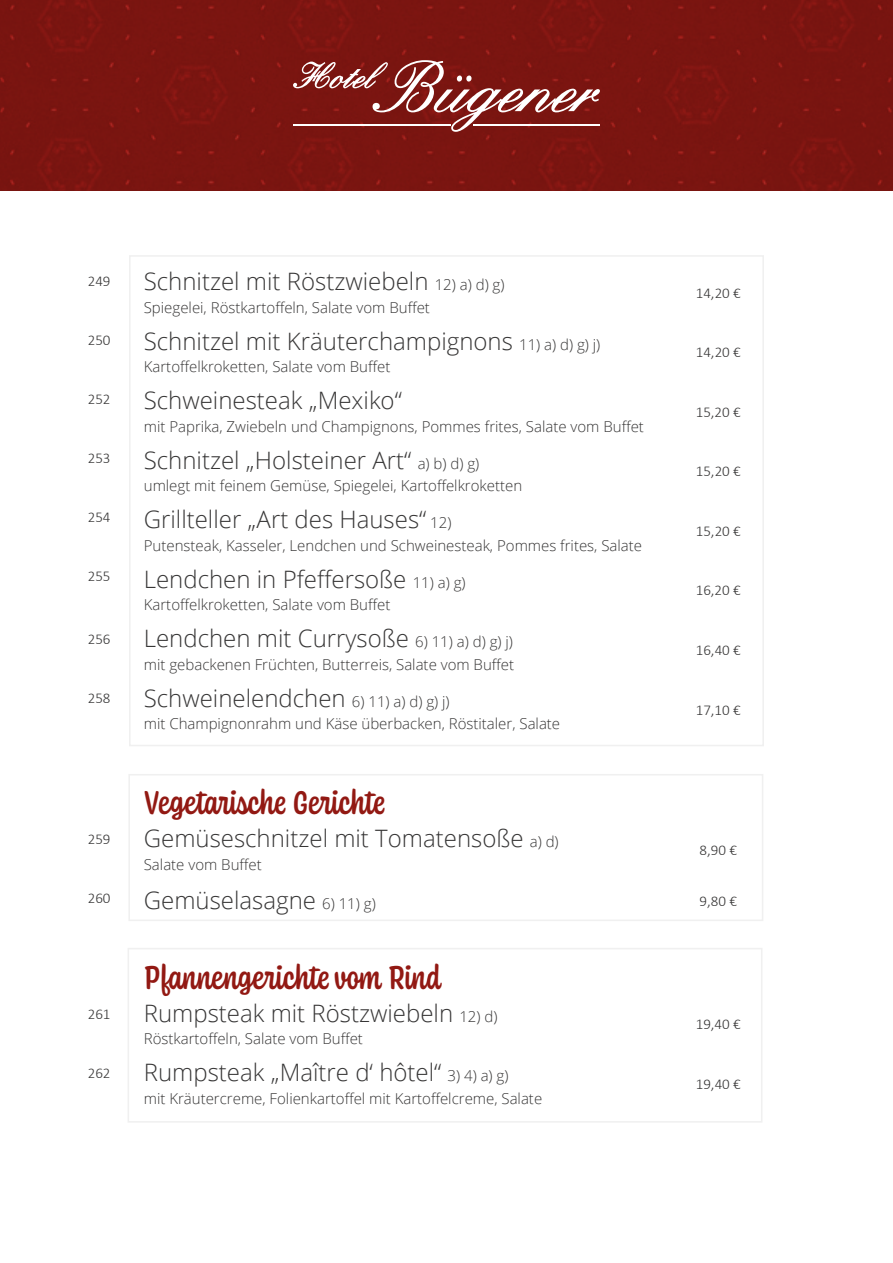
<style>
.page{position:relative;width:893px;height:1263px;background:#fff}
.page>*{position:absolute;margin:0;border:0;box-sizing:border-box;transform-origin:0 0}
.t1{font:500 34.5px "Coniferous";letter-spacing:.01em;color:#921913}
.t2{font:300 24px "Open Sans";color:#373636}
.t3{font:300 15px "Open Sans";color:#373636}
.t4{font:300 15px "Calibri";color:#373636}
.s1{font-size:15px}
</style>
<div class="page">
<div style="left:0;top:0;width:893px;height:190px;background:#7a1510"></div>
<svg style="left:293px;top:60px;width:307px;height:72px"></svg>
<hr style="left:293px;top:124px;width:158px;height:2px;background:#fff">
<hr style="left:473px;top:124px;width:127px;height:2px;background:#fff">
<div style="left:129px;top:255px;width:635px;height:491px;border:2px solid #f0f0f0"></div>
<div style="left:128px;top:948px;width:634px;height:175px;border:2px solid #f0f0f0"></div>
<div style="left:128px;top:774px;width:635px;height:147px;border:2px solid #f0f0f0"></div>
<p class="t4" style="left:88px;top:272px;width:24px">249</p>
<h2 class="t2" style="left:144px;top:265px;width:362px">Schnitzel mit Röstzwiebeln <span class="s1">12) a) d) g)</span></h2>
<p class="t3" style="left:144px;top:297px;width:288px">Spiegelei, Röstkartoffeln, Salate vom Buffet</p>
<p class="t4" style="left:696px;top:283px;width:47px">14,20 €</p>
<p class="t4" style="left:88px;top:331px;width:24px">250</p>
<h2 class="t2" style="left:144px;top:324px;width:458px">Schnitzel mit Kräuterchampignons <span class="s1">11) a) d) g) j)</span></h2>
<p class="t3" style="left:144px;top:356px;width:248px">Kartoffelkroketten, Salate vom Buffet</p>
<p class="t4" style="left:696px;top:343px;width:47px">14,20 €</p>
<p class="t4" style="left:88px;top:390px;width:24px">252</p>
<h2 class="t2" style="left:144px;top:384px;width:260px">Schweinesteak „Mexiko“</h2>
<p class="t3" style="left:144px;top:416px;width:502px">mit Paprika, Zwiebeln und Champignons, Pommes frites, Salate vom Buffet</p>
<p class="t4" style="left:696px;top:403px;width:47px">15,20 €</p>
<p class="t4" style="left:88px;top:449px;width:24px">253</p>
<h2 class="t2" style="left:144px;top:443px;width:337px">Schnitzel „Holsteiner Art“ <span class="s1">a) b) d) g)</span></h2>
<p class="t3" style="left:144px;top:475px;width:380px">umlegt mit feinem Gemüse, Spiegelei, Kartoffelkroketten</p>
<p class="t4" style="left:696px;top:462px;width:47px">15,20 €</p>
<p class="t4" style="left:88px;top:508px;width:24px">254</p>
<h2 class="t2" style="left:144px;top:503px;width:309px">Grillteller „Art des Hauses“ <span class="s1">12)</span></h2>
<p class="t3" style="left:144px;top:535px;width:500px">Putensteak, Kasseler, Lendchen und Schweinesteak, Pommes frites, Salate</p>
<p class="t4" style="left:696px;top:522px;width:47px">15,20 €</p>
<p class="t4" style="left:88px;top:567px;width:24px">255</p>
<h2 class="t2" style="left:144px;top:563px;width:323px">Lendchen in Pfeffersoße <span class="s1">11) a) g)</span></h2>
<p class="t3" style="left:144px;top:594px;width:248px">Kartoffelkroketten, Salate vom Buffet</p>
<p class="t4" style="left:696px;top:581px;width:47px">16,20 €</p>
<p class="t4" style="left:88px;top:629px;width:24px">256</p>
<h2 class="t2" style="left:144px;top:622px;width:371px">Lendchen mit Currysoße <span class="s1">6) 11) a) d) g) j)</span></h2>
<p class="t3" style="left:144px;top:654px;width:372px">mit gebackenen Früchten, Butterreis, Salate vom Buffet</p>
<p class="t4" style="left:696px;top:641px;width:47px">16,40 €</p>
<p class="t4" style="left:88px;top:688px;width:24px">258</p>
<h2 class="t2" style="left:144px;top:682px;width:307px">Schweinelendchen <span class="s1">6) 11) a) d) g) j)</span></h2>
<p class="t3" style="left:144px;top:714px;width:418px">mit Champignonrahm und Käse überbacken, Röstitaler, Salate</p>
<p class="t4" style="left:696px;top:700px;width:47px">17,10 €</p>
<p class="t4" style="left:88px;top:829px;width:24px">259</p>
<h1 class="t1" style="left:144px;top:779px;width:243px">Vegetarische Gerichte</h1>
<h2 class="t2" style="left:144px;top:822px;width:416px">Gemüseschnitzel mit Tomatensoße <span class="s1">a) d)</span></h2>
<p class="t3" style="left:144px;top:854px;width:119px">Salate vom Buffet</p>
<p class="t4" style="left:700px;top:840px;width:39px">8,90 €</p>
<p class="t4" style="left:88px;top:888px;width:24px">260</p>
<h2 class="t2" style="left:144px;top:884px;width:233px">Gemüselasagne <span class="s1">6) 11) g)</span></h2>
<p class="t4" style="left:700px;top:891px;width:39px">9,80 €</p>
<p class="t4" style="left:88px;top:1005px;width:24px">261</p>
<h1 class="t1" style="left:144px;top:953px;width:299px">Pfannengerichte vom Rind</h1>
<h2 class="t2" style="left:144px;top:996px;width:355px">Rumpsteak mit Röstzwiebeln <span class="s1">12) d)</span></h2>
<p class="t3" style="left:144px;top:1028px;width:221px">Röstkartoffeln, Salate vom Buffet</p>
<p class="t4" style="left:696px;top:1015px;width:47px">19,40 €</p>
<p class="t4" style="left:88px;top:1064px;width:24px">262</p>
<h2 class="t2" style="left:144px;top:1056px;width:366px">Rumpsteak „Maître d‘ hôtel“ <span class="s1">3) 4) a) g)</span></h2>
<p class="t3" style="left:144px;top:1088px;width:400px">mit Kräutercreme, Folienkartoffel mit Kartoffelcreme, Salate</p>
<p class="t4" style="left:696px;top:1074px;width:47px">19,40 €</p>
</div>
